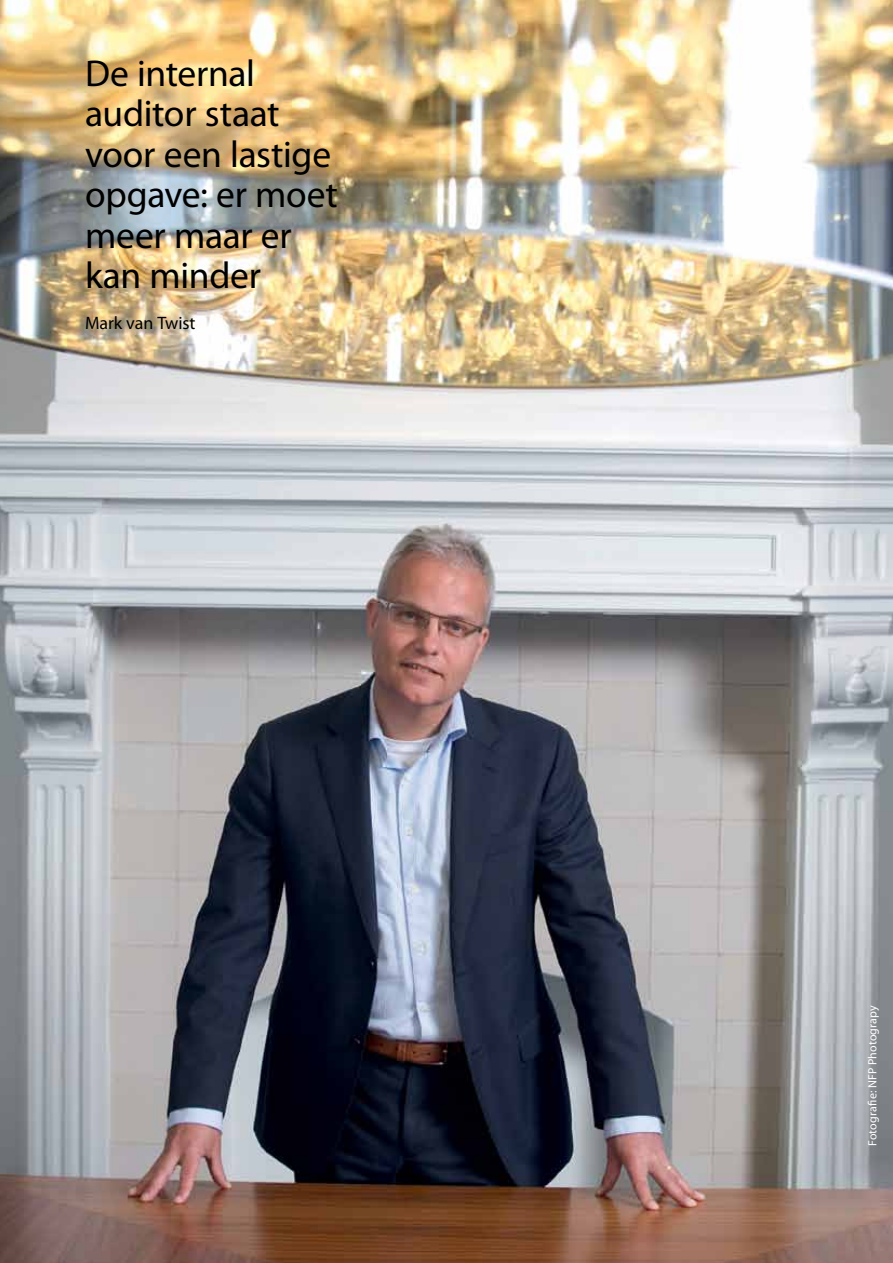
<style>
.page{position:relative;width:893px;height:1263px;background:#fff}
.page>*{position:absolute;margin:0;border:0;box-sizing:border-box;transform-origin:0 0}
.t1{font:37.5px/40.5px "Myriad Pro";letter-spacing:-.005em;color:#000}
.t2{font:18px "Myriad Pro";color:#000}
.t3{font:12px "Myriad Pro";letter-spacing:.005em;color:#fff}
</style>
<div class="page">
<img style="left:0;top:0;width:893px;height:1263px">
<p class="t1" style="left:85px;top:52px;width:254px">De internal auditor staat voor een lastige opgave: er moet meer maar er kan minder</p>
<p class="t2" style="left:85px;top:311px;width:112px">Mark van Twist</p>
<p class="t3" style="left:865px;top:1146px;width:143px;rotate:-90deg">Fotografie: N FP Photograpy</p>
</div>
